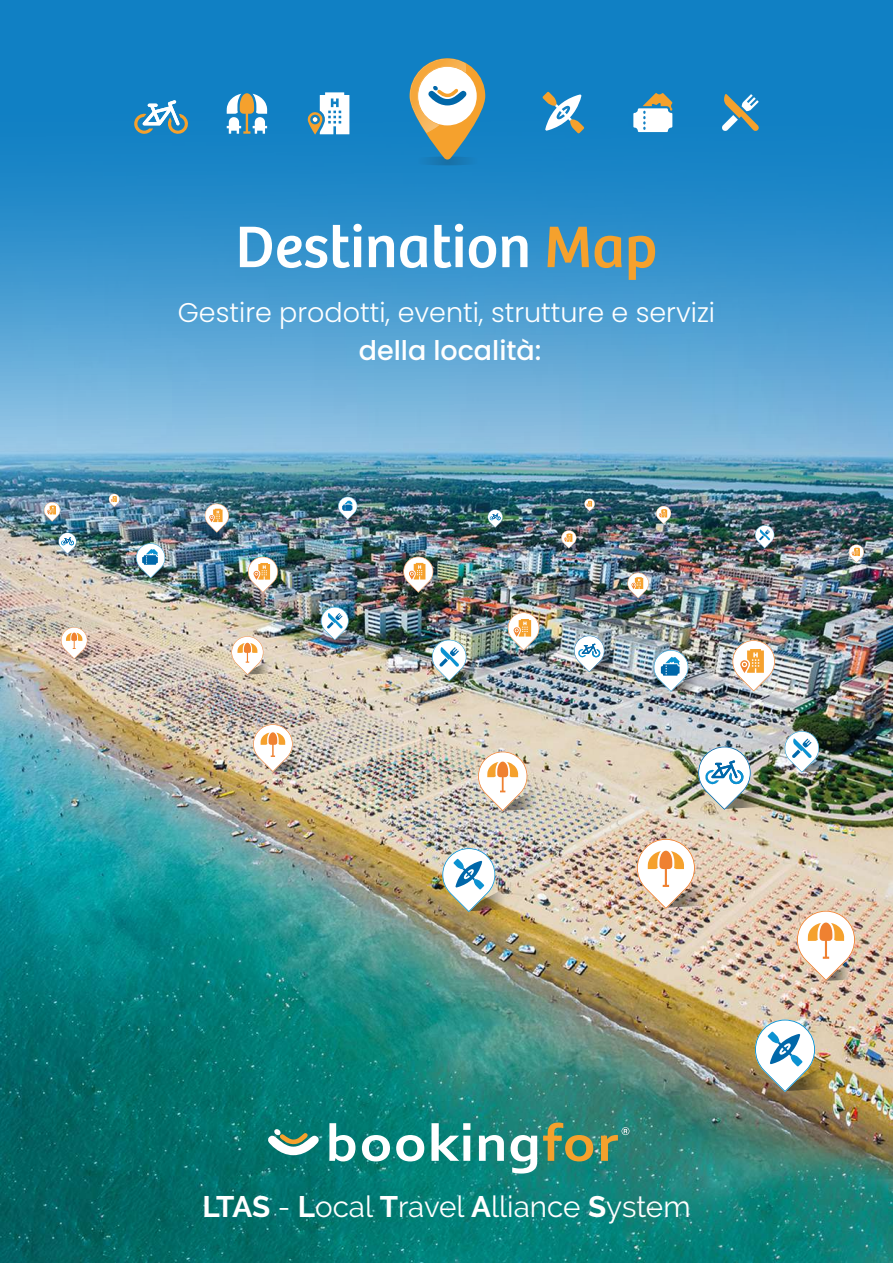
<style>
.page{position:relative;width:893px;height:1263px;background:#fff}
.page>*{position:absolute;margin:0;border:0;box-sizing:border-box;transform-origin:0 0}
.t1{font:60.75px "Bree";color:#fff}
.t2{font:29.55px "Raleway";color:#fff}
.t3{font:300 27px "Poppins";color:#fff}
.t4{font:500 27px "Poppins";color:#fff}
.s1{color:#f5a12d}
.s2{font-weight:700}
</style>
<div class="page">
<img style="left:0;top:640px;width:893px;height:623px">
<img style="left:0;top:0;width:893px;height:640px">
<img style="left:442px;top:848px;width:130px;height:64px">
<img style="left:755px;top:1019px;width:138px;height:73px">
<svg style="left:488px;top:510px;width:40px;height:18px"></svg>
<svg style="left:59px;top:533px;width:48px;height:21px"></svg>
<img style="left:321px;top:607px;width:75px;height:33px">
<img style="left:698px;top:731px;width:180px;height:79px">
<svg style="left:755px;top:525px;width:52px;height:23px"></svg>
<img style="left:136px;top:543px;width:79px;height:35px">
<svg style="left:338px;top:497px;width:52px;height:23px"></svg>
<img style="left:797px;top:911px;width:96px;height:70px">
<img style="left:432px;top:612px;width:107px;height:69px">
<svg style="left:44px;top:502px;width:16px;height:19px"></svg>
<svg style="left:205px;top:504px;width:24px;height:29px"></svg>
<svg style="left:248px;top:557px;width:30px;height:36px"></svg>
<svg style="left:403px;top:557px;width:30px;height:36px"></svg>
<svg style="left:628px;top:573px;width:21px;height:25px"></svg>
<svg style="left:561px;top:530px;width:15px;height:18px"></svg>
<svg style="left:109px;top:494px;width:11px;height:13px"></svg>
<svg style="left:656px;top:506px;width:15px;height:18px"></svg>
<svg style="left:584px;top:499px;width:11px;height:12px"></svg>
<svg style="left:849px;top:545px;width:15px;height:18px"></svg>
<img style="left:574px;top:636px;width:201px;height:56px">
<img style="left:637px;top:839px;width:145px;height:70px">
<img style="left:478px;top:751px;width:123px;height:60px">
<img style="left:253px;top:724px;width:99px;height:48px">
<svg style="left:231px;top:636px;width:80px;height:39px"></svg>
<svg style="left:61px;top:627px;width:66px;height:32px"></svg>
<svg style="left:543px;top:1122px;width:50px;height:39px;background:#70905c"></svg>
<svg style="left:601px;top:1127px;width:28px;height:34px"></svg>
<svg style="left:329px;top:1123px;width:26px;height:38px"></svg>
<svg style="left:362px;top:1135px;width:28px;height:26px"></svg>
<svg style="left:396px;top:1135px;width:28px;height:26px"></svg>
<svg style="left:431px;top:1123px;width:39px;height:38px"></svg>
<svg style="left:479px;top:1135px;width:25px;height:26px"></svg>
<svg style="left:511px;top:1135px;width:26px;height:38px"></svg>
<svg style="left:268px;top:1129px;width:51px;height:26px"></svg>
<svg style="left:404px;top:157px;width:87px;height:8px"></svg>
<svg style="left:410px;top:58px;width:75px;height:102px"></svg>
<svg style="left:307px;top:92px;width:42px;height:43px"></svg>
<svg style="left:542px;top:92px;width:42px;height:41px"></svg>
<svg style="left:633px;top:93px;width:39px;height:39px"></svg>
<svg style="left:227px;top:93px;width:41px;height:41px"></svg>
<svg style="left:134px;top:100px;width:55px;height:35px"></svg>
<svg style="left:722px;top:94px;width:37px;height:37px"></svg>
<h1 class="t1" style="left:236px;top:201px;width:423px">Destination <span class="s1">Map</span></h1>
<p class="t3" style="left:178px;top:297px;width:539px">Gestire prodotti, eventi, strutture e servizi</p>
<p class="t4" style="left:359px;top:335px;width:184px">della località:</p>
<p class="t2" style="left:202px;top:1189px;width:490px"><span class="s2">LTAS</span> - <span class="s2">L</span>ocal <span class="s2">T</span>ravel <span class="s2">A</span>lliance <span class="s2">S</span>ystem</p>
</div>
